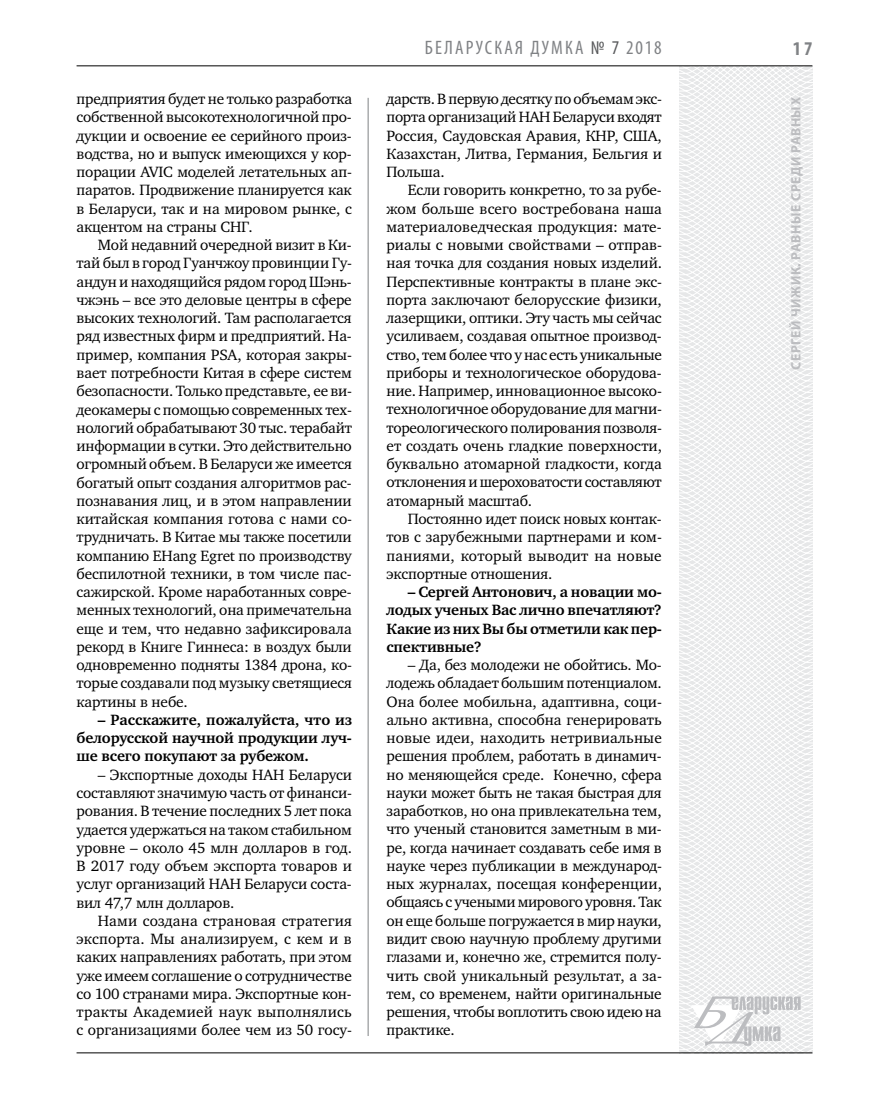
<style>
.page{position:relative;width:872px;height:1106px;background:#fff}
.page>*{position:absolute;margin:0;border:0;box-sizing:border-box;transform-origin:0 0}
.t1{font:condensed 19.5px "Myriad Pro";letter-spacing:.11em;color:#808285}
.t2{font:700 condensed 19.5px "Myriad Pro";color:#808285}
.t3{font:15.3px/18.3px "Charter C";letter-spacing:-.01em;color:#000;text-align:justify}
.t4{font:700 15.3px/18.3px "Charter C";letter-spacing:-.01em;color:#000;text-align:justify}
.t5{font:700 13.5px "Myriad Pro";letter-spacing:.04em;color:#bcbdc0}
.s1{color:#58595b}
</style>
<div class="page">
<hr style="left:368px;top:98px;width:1px;height:938px;background:#808285">
<svg style="left:621px;top:65px;width:192px;height:989px"></svg>
<svg style="left:691px;top:996px;width:109px;height:53px"></svg>
<hr style="left:77px;top:65px;width:735px;height:1px;background:#000">
<hr style="left:77px;top:1052px;width:735px;height:1px;background:#000">
<p class="t3" style="left:77px;top:90px;width:277px">предприятия будет не только разработка собственной высокотехнологичной про&shy;дукции и освоение ее серийного произ&shy;водства, но и выпуск имеющихся у кор&shy;порации AVIC моделей летательных ап&shy;паратов. Продвижение планируется как в Беларуси, так и на мировом рынке, с акцентом на страны СНГ.</p>
<p class="t3" style="left:77px;top:236px;width:277px;text-indent:21px">Мой недавний очередной визит в Ки&shy;тай был в город Гуанчжоу провинции Гу&shy;андун и находящийся рядом город Шэнь&shy;чжэнь – все это деловые центры в сфере высоких технологий. Там располагается ряд известных фирм и предприятий. На&shy;пример, компания PSA, которая закры&shy;вает потребности Китая в сфере систем безопасности. Только представьте, ее ви&shy;деокамеры с помощью современных тех&shy;нологий обрабатывают 30 тыс. терабайт информации в сутки. Это действительно огромный объем. В Беларуси же имеется богатый опыт создания алгоритмов рас&shy;познавания лиц, и в этом направлении китайская компания готова с нами со&shy;трудничать. В Китае мы также посетили компанию EHang Egret по производству беспилотной техники, в том числе пас&shy;сажирской. Кроме наработанных совре&shy;менных технологий, она примечательна еще и тем, что недавно зафиксировала рекорд в Книге Гиннеса: в воздух были одновременно подняты 1384 дрона, ко&shy;торые создавали под музыку светящиеся картины в небе.</p>
<p class="t4" style="left:77px;top:711px;width:277px;text-indent:21px">– Расскажите, пожалуйста, что из белорусской научной продукции луч&shy;ше всего покупают за рубежом.</p>
<p class="t3" style="left:77px;top:765px;width:277px;text-indent:21px">– Экспортные доходы НАН Беларуси составляют значимую часть от финанси&shy;рования. В течение последних 5 лет пока удается удержаться на таком стабильном уровне – около 45 млн долларов в год.<br>В 2017 году объем экспорта товаров и услуг организаций НАН Беларуси соста&shy;вил 47,7 млн долларов.</p>
<p class="t3" style="left:77px;top:911px;width:277px;text-indent:21px">Нами создана страновая стратегия экспорта. Мы анализируем, с кем и в каких направлениях работать, при этом уже имеем соглашение о сотрудничестве со 100 странами мира. Экспортные кон&shy;тракты Академией наук выполнялись с организациями более чем из 50 госу-</p>
<p class="t1" style="left:425px;top:36px;width:238px">БЕЛАРУСКАЯ ДУМКА <span class="s1">№ 7</span> 2018</p>
<p class="t2" style="left:793px;top:37px;width:21px">17</p>
<p class="t3" style="left:386px;top:90px;width:277px">дарств. В первую десятку по объемам экс&shy;порта организаций НАН Беларуси входят Россия, Саудовская Аравия, КНР, США, Казахстан, Литва, Германия, Бельгия и Польша.</p>
<p class="t3" style="left:386px;top:181px;width:277px;text-indent:21px">Если говорить конкретно, то за рубе&shy;жом больше всего востребована наша материаловедческая продукция: мате&shy;риалы с новыми свойствами – отправ&shy;ная точка для создания новых изделий.<br>Перспективные контракты в плане экс&shy;порта заключают белорусские физики, лазерщики, оптики. Эту часть мы сейчас усиливаем, создавая опытное производ&shy;ство, тем более что у нас есть уникальные приборы и технологическое оборудова&shy;ние. Например, инновационное высоко&shy;технологичное оборудование для магни&shy;тореологического полирования позволя&shy;ет создать очень гладкие поверхности, буквально атомарной гладкости, когда отклонения и шероховатости составляют атомарный масштаб.</p>
<p class="t3" style="left:386px;top:510px;width:277px;text-indent:21px">Постоянно идет поиск новых контак&shy;тов с зарубежными партнерами и ком&shy;паниями, который выводит на новые экспортные отношения.</p>
<p class="t4" style="left:386px;top:583px;width:277px;text-indent:21px">– Сергей Антонович, а новации мо&shy;лодых ученых Вас лично впечатляют?<br>Какие из них Вы бы отметили как пер&shy;спективные?</p>
<p class="t3" style="left:386px;top:656px;width:277px;text-indent:21px">– Да, без молодежи не обойтись. Мо&shy;лодежь обладает большим потенциалом.<br>Она более мобильна, адаптивна, соци&shy;ально активна, способна генерировать новые идеи, находить нетривиальные решения проблем, работать в динамич&shy;но меняющейся среде. Конечно, сфера науки может быть не такая быстрая для заработков, но она привлекательна тем, что ученый становится заметным в ми&shy;ре, когда начинает создавать себе имя в науке через публикации в международ&shy;ных журналах, посещая конференции, общаясь с учеными мирового уровня. Так он еще больше погружается в мир науки, видит свою научную проблему другими глазами и, конечно же, стремится полу&shy;чить свой уникальный результат, а за&shy;тем, со временем, найти оригинальные решения, чтобы воплотить свою идею на практике.</p>
<p class="t5" style="left:787px;top:369px;width:274px;rotate:-90deg">Сергей Чижик. Равные среди равных</p>
</div>
